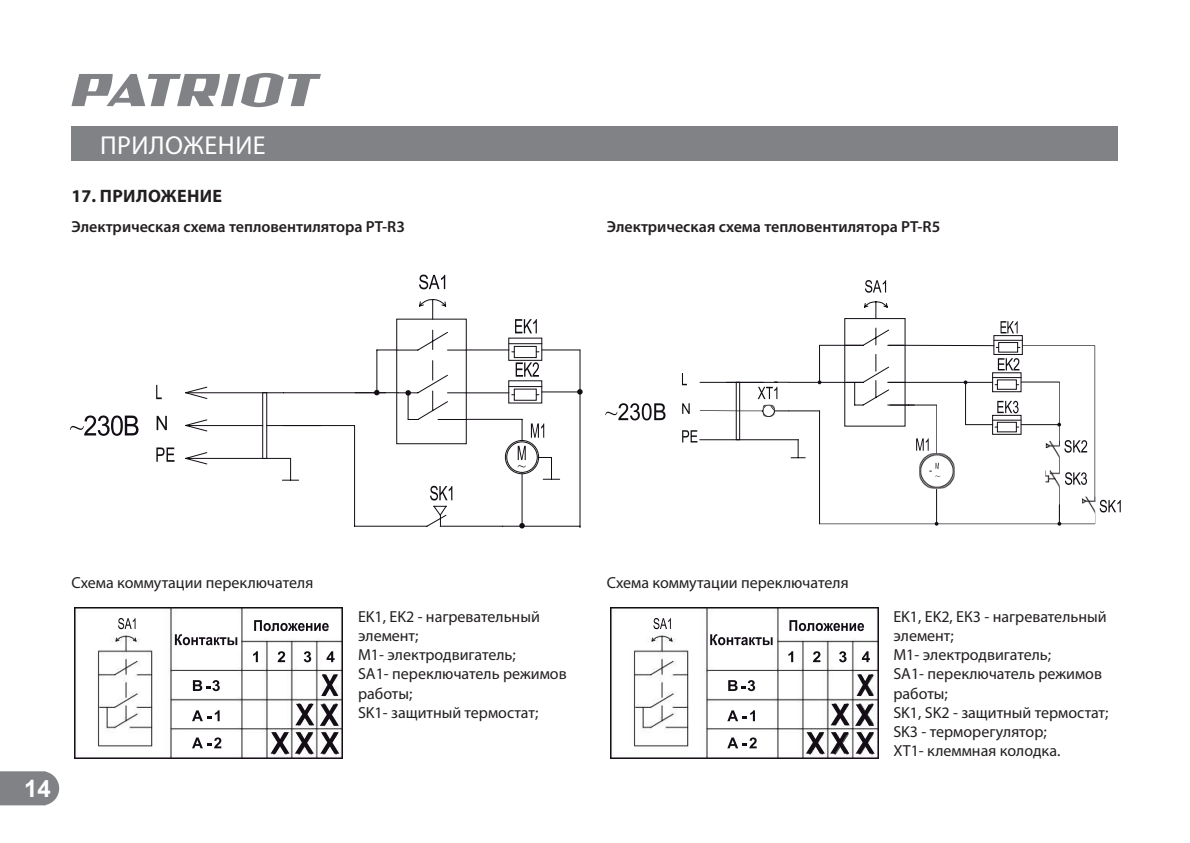
<style>
.page{position:relative;width:1190px;height:843px;background:#fff}
.page>*{position:absolute;margin:0;border:0;box-sizing:border-box;transform-origin:0 0}
.t1{font:26px "Myriad Pro";letter-spacing:.02em;color:#fff}
.t2{font:700 24px "Arial";color:#fff}
.t3{font:700 18px "Myriad Pro";letter-spacing:.02em;color:#231f20}
.t4{font:16px/19.2px "Myriad Pro";color:#231f20}
.t5{font:600 16px "Myriad Pro";color:#231f20}
</style>
<div class="page">
<svg style="left:0;top:771px;width:59px;height:34px;background:#888a8d"></svg>
<div style="left:71px;top:127px;width:1047px;height:34px;background:#808285"></div>
<svg style="left:71px;top:73px;width:250px;height:34px"></svg>
<svg style="left:419px;top:274px;width:26px;height:15px"></svg>
<svg style="left:156px;top:385px;width:6px;height:14px"></svg>
<svg style="left:70px;top:415px;width:68px;height:21px"></svg>
<svg style="left:157px;top:416px;width:10px;height:14px"></svg>
<svg style="left:156px;top:447px;width:19px;height:14px"></svg>
<svg style="left:185px;top:349px;width:211px;height:178px"></svg>
<svg style="left:374px;top:390px;width:6px;height:5px"></svg>
<svg style="left:396px;top:299px;width:187px;height:229px"></svg>
<div style="left:505px;top:440px;width:34px;height:34px;border:1px solid #130e15;border-radius:50%"></div>
<div style="left:506px;top:441px;width:31px;height:31px;border:1px solid #130e15;border-radius:50%"></div>
<img style="left:75px;top:607px;width:268px;height:151px">
<div style="left:173px;top:675px;width:67px;height:21px;background:#fff"></div>
<div style="left:173px;top:704px;width:67px;height:21px;background:#fff"></div>
<div style="left:173px;top:732px;width:67px;height:21px;background:#fff"></div>
<svg style="left:118px;top:618px;width:18px;height:11px"></svg>
<svg style="left:193px;top:680px;width:27px;height:11px"></svg>
<svg style="left:192px;top:710px;width:28px;height:11px"></svg>
<svg style="left:192px;top:737px;width:29px;height:11px"></svg>
<svg style="left:253px;top:651px;width:5px;height:11px"></svg>
<svg style="left:278px;top:651px;width:7px;height:11px"></svg>
<svg style="left:304px;top:651px;width:7px;height:11px"></svg>
<svg style="left:327px;top:651px;width:8px;height:11px"></svg>
<svg style="left:321px;top:674px;width:17px;height:21px"></svg>
<svg style="left:295px;top:703px;width:19px;height:22px"></svg>
<svg style="left:320px;top:704px;width:19px;height:21px"></svg>
<svg style="left:320px;top:732px;width:19px;height:21px"></svg>
<svg style="left:271px;top:732px;width:43px;height:21px"></svg>
<div style="left:173px;top:630px;width:67px;height:21px;background:#fff"></div>
<div style="left:246px;top:616px;width:89px;height:21px;background:#fff"></div>
<svg style="left:254px;top:620px;width:75px;height:11px"></svg>
<svg style="left:175px;top:634px;width:62px;height:11px"></svg>
<img style="left:610px;top:607px;width:268px;height:151px">
<div style="left:708px;top:675px;width:68px;height:21px;background:#fff"></div>
<div style="left:708px;top:704px;width:68px;height:21px;background:#fff"></div>
<div style="left:708px;top:732px;width:68px;height:21px;background:#fff"></div>
<svg style="left:653px;top:618px;width:18px;height:11px"></svg>
<svg style="left:728px;top:680px;width:27px;height:11px"></svg>
<svg style="left:727px;top:710px;width:28px;height:11px"></svg>
<svg style="left:727px;top:737px;width:30px;height:11px"></svg>
<svg style="left:788px;top:651px;width:5px;height:11px"></svg>
<svg style="left:813px;top:651px;width:7px;height:11px"></svg>
<svg style="left:839px;top:651px;width:7px;height:11px"></svg>
<svg style="left:862px;top:651px;width:8px;height:11px"></svg>
<svg style="left:856px;top:674px;width:17px;height:21px"></svg>
<svg style="left:831px;top:703px;width:43px;height:22px"></svg>
<svg style="left:856px;top:732px;width:19px;height:21px"></svg>
<svg style="left:806px;top:732px;width:43px;height:21px"></svg>
<div style="left:708px;top:630px;width:68px;height:21px;background:#fff"></div>
<div style="left:781px;top:616px;width:89px;height:21px;background:#fff"></div>
<svg style="left:789px;top:620px;width:75px;height:11px"></svg>
<svg style="left:710px;top:634px;width:63px;height:11px"></svg>
<svg style="left:865px;top:280px;width:21px;height:13px"></svg>
<svg style="left:682px;top:373px;width:5px;height:12px"></svg>
<svg style="left:605px;top:403px;width:60px;height:17px"></svg>
<svg style="left:682px;top:403px;width:8px;height:11px"></svg>
<svg style="left:682px;top:430px;width:15px;height:12px"></svg>
<hr style="left:789px;top:382px;width:55px;height:1px;background:#130e15">
<svg style="left:791px;top:439px;width:14px;height:19px"></svg>
<hr style="left:700px;top:382px;width:77px;height:1px;background:#130e15">
<div style="left:736px;top:382px;width:4px;height:58px;border:1px solid #130e15"></div>
<hr style="left:789px;top:410px;width:30px;height:1px;background:#130e15">
<hr style="left:700px;top:439px;width:98px;height:1px;background:#130e15">
<svg style="left:700px;top:405px;width:89px;height:11px"></svg>
<hr style="left:726px;top:382px;width:37px;height:1px;background:#130e15">
<svg style="left:758px;top:382px;width:31px;height:17px"></svg>
<svg style="left:818px;top:301px;width:303px;height:224px"></svg>
<h1 class="t1" style="left:100px;top:132px;width:167px">ПРИЛОЖЕНИЕ</h1>
<p class="t3" style="left:71px;top:187px;width:152px">17. ПРИЛОЖЕНИЕ</p>
<p class="t5" style="left:71px;top:221px;width:335px">Электрическая схема тепловентилятора PT-R3</p>
<p class="t5" style="left:607px;top:221px;width:335px">Электрическая схема тепловентилятора PT-R5</p>
<h2 class="t2" style="left:24px;top:774px;width:28px">14</h2>
<p class="t4" style="left:71px;top:573px;width:243px">Схема коммутации переключателя</p>
<p class="t4" style="left:607px;top:573px;width:243px">Схема коммутации переключателя</p>
<p class="t4" style="left:358px;top:607px;width:210px">EK1, EK2 - нагревательный элемент;<br>М1- электродвигатель;<br>SA1- переключатель режимов работы;<br>SK1- защитный термостат;</p>
<p class="t4" style="left:893px;top:607px;width:217px">EK1, EK2, ЕК3 - нагревательный элемент;<br>М1- электродвигатель;<br>SA1- переключатель режимов работы;<br>SK1, SK2 - защитный термостат;<br>SK3 - терморегулятор;<br>ХТ1- клеммная колодка.</p>
</div>
